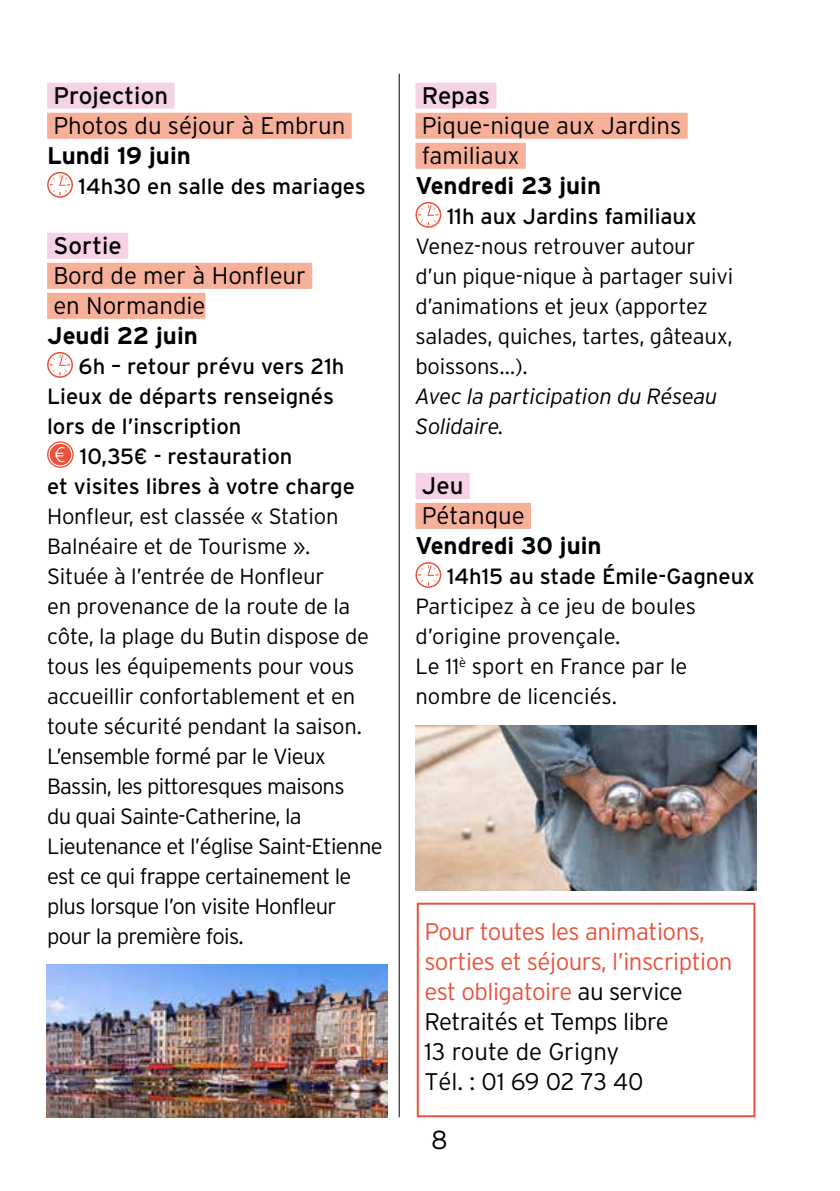
<style>
.page{position:relative;width:840px;height:1191px;background:#fff}
.page>*{position:absolute;margin:0;border:0;box-sizing:border-box;transform-origin:0 0}
.t1{font:300 26px "Interstate";color:#000}
.t2{font:300 24px/30px "Interstate";letter-spacing:-.02em;color:#ea523e}
.t3{font:300 24px/30px "Interstate";color:#000}
.t4{font:700 24px "Interstate";color:#000}
.t5{font:24px "Interstate";color:#000}
.t6{font:300 22px/30px "Interstate";letter-spacing:-.03em;color:#000}
.t7{font:300 22px/30px "Interstate";letter-spacing:-.01em;color:#000}
.t8{font:22px "Interstate";color:#000}
.t9{font:italic 300 22px/30px "Interstate";letter-spacing:-.01em;color:#000}
.s1{color:#000}
</style>
<div class="page">
<div style="left:416px;top:902px;width:339px;height:215px;border:2px solid #ea523e"></div>
<hr style="left:398px;top:74px;width:1px;height:1043px;background:#000">
<div style="left:47px;top:83px;width:127px;height:26px;background:#f5d2e6"></div>
<div style="left:47px;top:113px;width:304px;height:26px;background:#f6b09a"></div>
<div style="left:47px;top:233px;width:81px;height:26px;background:#f5d2e6"></div>
<div style="left:47px;top:263px;width:265px;height:26px;background:#f6b09a"></div>
<div style="left:47px;top:293px;width:158px;height:26px;background:#f6b09a"></div>
<svg style="left:47px;top:172px;width:26px;height:26px"></svg>
<svg style="left:47px;top:352px;width:26px;height:26px"></svg>
<svg style="left:47px;top:441px;width:27px;height:27px"></svg>
<div style="left:415px;top:83px;width:81px;height:26px;background:#f5d2e6"></div>
<div style="left:415px;top:113px;width:272px;height:26px;background:#f6b09a"></div>
<div style="left:415px;top:143px;width:110px;height:26px;background:#f6b09a"></div>
<div style="left:415px;top:473px;width:54px;height:26px;background:#f5d2e6"></div>
<div style="left:415px;top:503px;width:115px;height:26px;background:#f6b09a"></div>
<svg style="left:415px;top:202px;width:26px;height:26px"></svg>
<svg style="left:415px;top:562px;width:26px;height:26px"></svg>
<img style="left:46px;top:964px;width:341px;height:153px">
<img style="left:415px;top:725px;width:341px;height:165px">
<p class="t5" style="left:54px;top:82px;width:116px">Projection</p>
<p class="t3" style="left:53px;top:110px;width:293px">Photos du séjour à Embrun</p>
<p class="t4" style="left:47px;top:142px;width:145px">Lundi 19 juin</p>
<p class="t8" style="left:79px;top:174px;width:288px">14h30 en salle des mariages</p>
<p class="t5" style="left:54px;top:232px;width:70px">Sortie</p>
<p class="t3" style="left:53px;top:260px;width:254px">Bord de mer à Honfleur en Normandie</p>
<p class="t4" style="left:47px;top:322px;width:152px">Jeudi 22 juin</p>
<p class="t8" style="left:79px;top:354px;width:267px">6h – retour prévu vers 21h</p>
<p class="t8" style="left:47px;top:384px;width:288px">Lieux de départs renseignés</p>
<p class="t8" style="left:47px;top:414px;width:196px">lors de l’inscription</p>
<p class="t8" style="left:80px;top:444px;width:214px">10,35€ - restauration</p>
<p class="t8" style="left:47px;top:474px;width:309px">et visites libres à votre charge</p>
<p class="t6" style="left:47px;top:501px;width:337px">Honfleur, est classée « Station<br>Balnéaire et de Tourisme ».<br>Située à l’entrée de Honfleur<br>en provenance de la route de la côte, la plage du Butin dispose de tous les équipements pour vous accueillir confortablement et en toute sécurité pendant la saison.<br>L’ensemble formé par le Vieux<br>Bassin, les pittoresques maisons<br>du quai Sainte-Catherine, la<br>Lieutenance et l’église Saint-Etienne est ce qui frappe certainement le plus lorsque l’on visite Honfleur pour la première fois.</p>
<p class="t5" style="left:421px;top:82px;width:70px">Repas</p>
<p class="t3" style="left:421px;top:110px;width:261px">Pique-nique aux Jardins familiaux</p>
<p class="t4" style="left:415px;top:172px;width:187px">Vendredi 23 juin</p>
<p class="t8" style="left:447px;top:204px;width:251px">11h aux Jardins familiaux</p>
<p class="t7" style="left:415px;top:231px;width:319px">Venez-nous retrouver autour d’un pique-nique à partager suivi d’animations et jeux (apportez salades, quiches, tartes, gâteaux, boissons…).</p>
<p class="t9" style="left:415px;top:381px;width:303px">Avec la participation du Réseau<br>Solidaire.</p>
<p class="t5" style="left:421px;top:472px;width:43px">Jeu</p>
<p class="t3" style="left:421px;top:500px;width:104px">Pétanque</p>
<p class="t4" style="left:415px;top:532px;width:187px">Vendredi 30 juin</p>
<p class="t8" style="left:447px;top:564px;width:309px">14h15 au stade Émile-Gagneux</p>
<p class="t7" style="left:415px;top:591px;width:282px">Participez à ce jeu de boules d’origine provençale.<br>Le 11<sup>è</sup> sport en France par le nombre de licenciés.</p>
<p class="t2" style="left:424px;top:916px;width:309px">Pour toutes les animations, sorties et séjours, l’inscription est obligatoire <span class="s1">au service<br>Retraités et Temps libre<br>13 route de Grigny<br>Tél. : 01 69 02 73 40</span></p>
<p class="t1" style="left:431px;top:1125px;width:18px">8</p>
</div>
